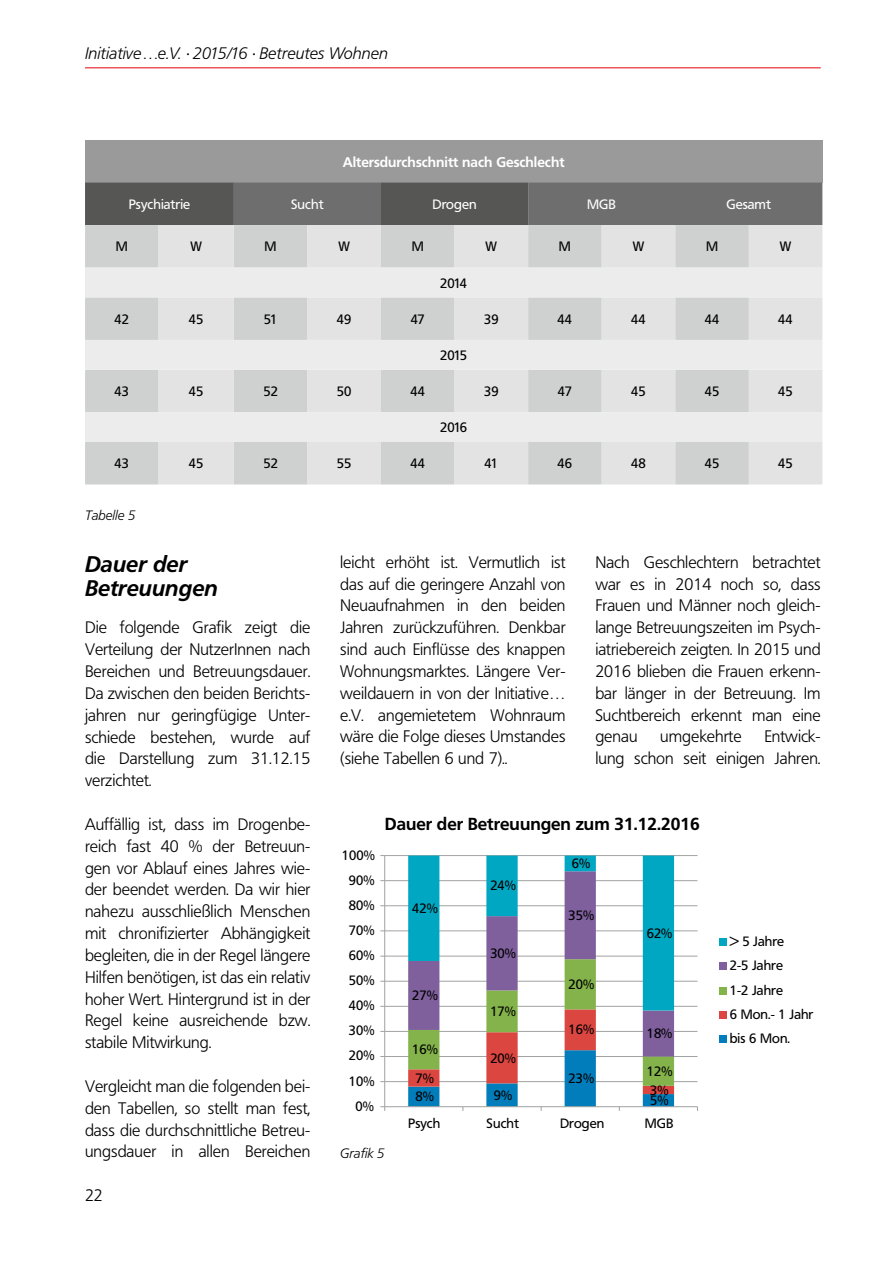
<style>
.page{position:relative;width:893px;height:1263px;background:#fff}
.page>*{position:absolute;margin:0;border:0;box-sizing:border-box;transform-origin:0 0}
.t1{font:italic 700 22.5px/24px "Frutiger BQ";color:#000}
.t2{font:700 18.9px "Frutiger BQ";color:#000}
.t3{font:700 17.25px "Frutiger BQ";color:#000}
.t4{font:300 16.5px/21.9px "Frutiger BQ";color:#000;text-align:justify}
.t5{font:italic 300 16.5px "Frutiger BQ";color:#000}
.t6{font:700 13.8px "Frutiger BQ";color:#fff}
.t7{font:13.5px/24.5px "Frutiger BQ";color:#000}
.t8{font:13.5px "Frutiger BQ";color:#fff}
.t9{font:italic 300 13.5px "Frutiger BQ";color:#000}
</style>
<div class="page">
<hr style="left:85px;top:67px;width:736px;height:1px;background:#e3000b">
<div style="left:85px;top:140px;width:737px;height:43px;background:#9a9a9a"></div>
<svg style="left:85px;top:183px;width:737px;height:42px;background:#646464"></svg>
<div style="left:85px;top:225px;width:74px;height:259px;background:#cfd0d0"></div>
<svg style="left:159px;top:225px;width:663px;height:259px;background:#dadada"></svg>
<svg style="left:85px;top:268px;width:737px;height:174px;background:#e2e3e3"></svg>
<hr style="left:385px;top:1081px;width:312px;height:1px;background:#a1a2a2">
<hr style="left:385px;top:1056px;width:312px;height:1px;background:#a1a2a2">
<hr style="left:385px;top:1031px;width:312px;height:1px;background:#a1a2a2">
<hr style="left:385px;top:1006px;width:312px;height:1px;background:#a1a2a2">
<hr style="left:385px;top:981px;width:312px;height:1px;background:#a1a2a2">
<hr style="left:385px;top:956px;width:312px;height:1px;background:#a1a2a2">
<hr style="left:385px;top:930px;width:312px;height:1px;background:#a1a2a2">
<hr style="left:385px;top:905px;width:312px;height:1px;background:#a1a2a2">
<hr style="left:385px;top:880px;width:312px;height:1px;background:#a1a2a2">
<hr style="left:385px;top:855px;width:312px;height:1px;background:#a1a2a2">
<hr style="left:384px;top:855px;width:1px;height:252px;background:#a1a2a2">
<hr style="left:385px;top:1106px;width:312px;height:1px;background:#a1a2a2">
<svg style="left:380px;top:1106px;width:5px;height:5px"></svg>
<svg style="left:408px;top:855px;width:266px;height:256px"></svg>
<div style="left:719px;top:938px;width:7px;height:7px;background:#00a7c2"></div>
<div style="left:719px;top:962px;width:7px;height:8px;background:#7f609d"></div>
<div style="left:719px;top:987px;width:7px;height:7px;background:#84b34b"></div>
<div style="left:719px;top:1011px;width:7px;height:8px;background:#db4641"></div>
<div style="left:719px;top:1036px;width:7px;height:7px;background:#007dba"></div>
<p class="t5" style="left:85px;top:44px;width:304px">Initiative…e.V. · 2015/16 · Betreutes Wohnen</p>
<p class="t6" style="left:343px;top:154px;width:223px">Altersdurchschnitt nach Geschlecht</p>
<p class="t8" style="left:129px;top:196px;width:63px">Psychiatrie</p>
<p class="t8" style="left:291px;top:196px;width:34px">Sucht</p>
<p class="t8" style="left:432px;top:196px;width:46px">Drogen</p>
<p class="t8" style="left:587px;top:196px;width:30px">MGB</p>
<p class="t8" style="left:726px;top:196px;width:46px">Gesamt</p>
<p class="t7" style="left:116px;top:235px;width:14px">M</p>
<p class="t7" style="left:190px;top:235px;width:13px">W</p>
<p class="t7" style="left:265px;top:235px;width:14px">M</p>
<p class="t7" style="left:338px;top:235px;width:13px">W</p>
<p class="t7" style="left:412px;top:235px;width:14px">M</p>
<p class="t7" style="left:486px;top:235px;width:13px">W</p>
<p class="t7" style="left:559px;top:235px;width:14px">M</p>
<p class="t7" style="left:633px;top:235px;width:13px">W</p>
<p class="t7" style="left:706px;top:235px;width:14px">M</p>
<p class="t7" style="left:780px;top:235px;width:13px">W</p>
<p class="t7" style="left:440px;top:271px;width:29px">2014</p>
<p class="t7" style="left:115px;top:307px;width:16px">42</p>
<p class="t7" style="left:189px;top:307px;width:16px">45</p>
<p class="t7" style="left:264px;top:307px;width:15px">51</p>
<p class="t7" style="left:337px;top:307px;width:16px">49</p>
<p class="t7" style="left:411px;top:307px;width:16px">47</p>
<p class="t7" style="left:484px;top:307px;width:16px">39</p>
<p class="t7" style="left:558px;top:307px;width:16px">44</p>
<p class="t7" style="left:631px;top:307px;width:16px">44</p>
<p class="t7" style="left:705px;top:307px;width:16px">44</p>
<p class="t7" style="left:778px;top:307px;width:16px">44</p>
<p class="t7" style="left:440px;top:343px;width:29px">2015</p>
<p class="t7" style="left:115px;top:379px;width:16px">43</p>
<p class="t7" style="left:189px;top:379px;width:16px">45</p>
<p class="t7" style="left:263px;top:379px;width:16px">52</p>
<p class="t7" style="left:337px;top:379px;width:16px">50</p>
<p class="t7" style="left:410px;top:379px;width:16px">44</p>
<p class="t7" style="left:484px;top:379px;width:16px">39</p>
<p class="t7" style="left:558px;top:379px;width:16px">47</p>
<p class="t7" style="left:631px;top:379px;width:16px">45</p>
<p class="t7" style="left:705px;top:379px;width:16px">45</p>
<p class="t7" style="left:778px;top:379px;width:16px">45</p>
<p class="t7" style="left:440px;top:415px;width:29px">2016</p>
<p class="t7" style="left:115px;top:451px;width:16px">43</p>
<p class="t7" style="left:189px;top:451px;width:16px">45</p>
<p class="t7" style="left:263px;top:451px;width:16px">52</p>
<p class="t7" style="left:337px;top:451px;width:16px">55</p>
<p class="t7" style="left:410px;top:451px;width:16px">44</p>
<p class="t7" style="left:485px;top:451px;width:15px">41</p>
<p class="t7" style="left:558px;top:451px;width:16px">46</p>
<p class="t7" style="left:631px;top:451px;width:16px">48</p>
<p class="t7" style="left:705px;top:451px;width:16px">45</p>
<p class="t7" style="left:778px;top:451px;width:16px">45</p>
<p class="t9" style="left:85px;top:507px;width:52px">Tabelle 5</p>
<h1 class="t1" style="left:85px;top:552px;width:135px">Dauer der<br>Betreuungen</h1>
<p class="t4" style="left:85px;top:617px;width:227px">Die folgende Grafik zeigt die Verteilung der NutzerInnen nach Bereichen und Betreuungsdauer.<br>Da zwischen den beiden Berichts&shy;jahren nur geringfügige Unter&shy;schiede bestehen, wurde auf die Darstellung zum 31.12.15 verzichtet.</p>
<p class="t4" style="left:85px;top:813px;width:227px">Auffällig ist, dass im Drogenbe&shy;reich fast 40 % der Betreuun&shy;gen vor Ablauf eines Jahres wie&shy;der beendet werden. Da wir hier nahezu ausschließlich Menschen mit chronifizierter Abhängigkeit begleiten, die in der Regel längere Hilfen benötigen, ist das ein relativ hoher Wert. Hintergrund ist in der Regel keine ausreichende bzw. stabile Mitwirkung.</p>
<p class="t4" style="left:85px;top:1075px;width:227px">Vergleicht man die folgenden bei&shy;den Tabellen, so stellt man fest, dass die durchschnittliche Betreu&shy;ungsdauer in allen Bereichen</p>
<p class="t4" style="left:85px;top:1185px;width:19px">22</p>
<p class="t4" style="left:340px;top:551px;width:227px">leicht erhöht ist. Vermutlich ist das auf die geringere Anzahl von Neuaufnahmen in den beiden Jahren zurückzuführen. Denkbar sind auch Einflüsse des knappen Wohnungsmarktes. Längere Ver&shy;weildauern in von der Initiative… e.V. angemietetem Wohnraum wäre die Folge dieses Umstandes (siehe Tabellen 6 und 7)..</p>
<p class="t4" style="left:595px;top:551px;width:227px">Nach Geschlechtern betrachtet war es in 2014 noch so, dass Frauen und Männer noch gleich&shy;lange Betreuungszeiten im Psych&shy;iatriebereich zeigten. In 2015 und 2016 blieben die Frauen erkenn&shy;bar länger in der Betreuung. Im Suchtbereich erkennt man eine genau</p>
<p class="t4" style="left:660px;top:726px;width:83px">umgekehrte</p>
<p class="t4" style="left:595px;top:726px;width:227px;text-align:right">Entwick-<br>lung schon seit einigen Jahren.</p>
<p class="t3" style="left:385px;top:814px;width:317px">Dauer der Betreuungen zum 31.12.2016</p>
<p class="t2" style="left:385px;top:816px;width:325px">Dauer der Betreuungen zum 31.12.16</p>
<p class="t7" style="left:342px;top:843px;width:35px">100%</p>
<p class="t7" style="left:572px;top:851px;width:20px">6%</p>
<p class="t7" style="left:349px;top:868px;width:27px">90%</p>
<p class="t7" style="left:490px;top:874px;width:27px">24%</p>
<p class="t7" style="left:349px;top:893px;width:27px">80%</p>
<p class="t7" style="left:412px;top:896px;width:27px">42%</p>
<p class="t7" style="left:568px;top:903px;width:27px">35%</p>
<p class="t7" style="left:349px;top:918px;width:27px">70%</p>
<p class="t7" style="left:647px;top:921px;width:27px">62%</p>
<p class="t7" style="left:349px;top:943px;width:27px">60%</p>
<p class="t7" style="left:490px;top:941px;width:27px">30%</p>
<p class="t7" style="left:349px;top:968px;width:27px">50%</p>
<p class="t7" style="left:349px;top:993px;width:27px">40%</p>
<p class="t7" style="left:412px;top:983px;width:27px">27%</p>
<p class="t7" style="left:490px;top:999px;width:27px">17%</p>
<p class="t7" style="left:569px;top:972px;width:27px">20%</p>
<p class="t7" style="left:349px;top:1018px;width:27px">30%</p>
<p class="t7" style="left:569px;top:1018px;width:27px">16%</p>
<p class="t7" style="left:647px;top:1021px;width:27px">18%</p>
<p class="t7" style="left:349px;top:1044px;width:27px">20%</p>
<p class="t7" style="left:412px;top:1037px;width:27px">16%</p>
<p class="t7" style="left:490px;top:1046px;width:27px">20%</p>
<p class="t7" style="left:349px;top:1069px;width:27px">10%</p>
<p class="t7" style="left:356px;top:1094px;width:20px">0%</p>
<p class="t7" style="left:416px;top:1066px;width:20px">7%</p>
<p class="t7" style="left:416px;top:1084px;width:20px">8%</p>
<p class="t7" style="left:494px;top:1083px;width:20px">9%</p>
<p class="t7" style="left:569px;top:1066px;width:27px">23%</p>
<p class="t7" style="left:647px;top:1059px;width:27px">12%</p>
<p class="t7" style="left:650px;top:1078px;width:20px">3%</p>
<p class="t7" style="left:650px;top:1088px;width:20px">5%</p>
<p class="t7" style="left:408px;top:1111px;width:34px">Psych</p>
<p class="t7" style="left:487px;top:1111px;width:34px">Sucht</p>
<p class="t7" style="left:560px;top:1111px;width:46px">Drogen</p>
<p class="t7" style="left:645px;top:1111px;width:30px">MGB</p>
<p class="t9" style="left:340px;top:1145px;width:46px">Grafik 5</p>
<p class="t7" style="left:730px;top:929px;width:85px">&gt; 5 Jahre<br>2-5 Jahre<br>1-2 Jahre<br>6 Mon.- 1 Jahr bis 6 Mon.</p>
</div>
